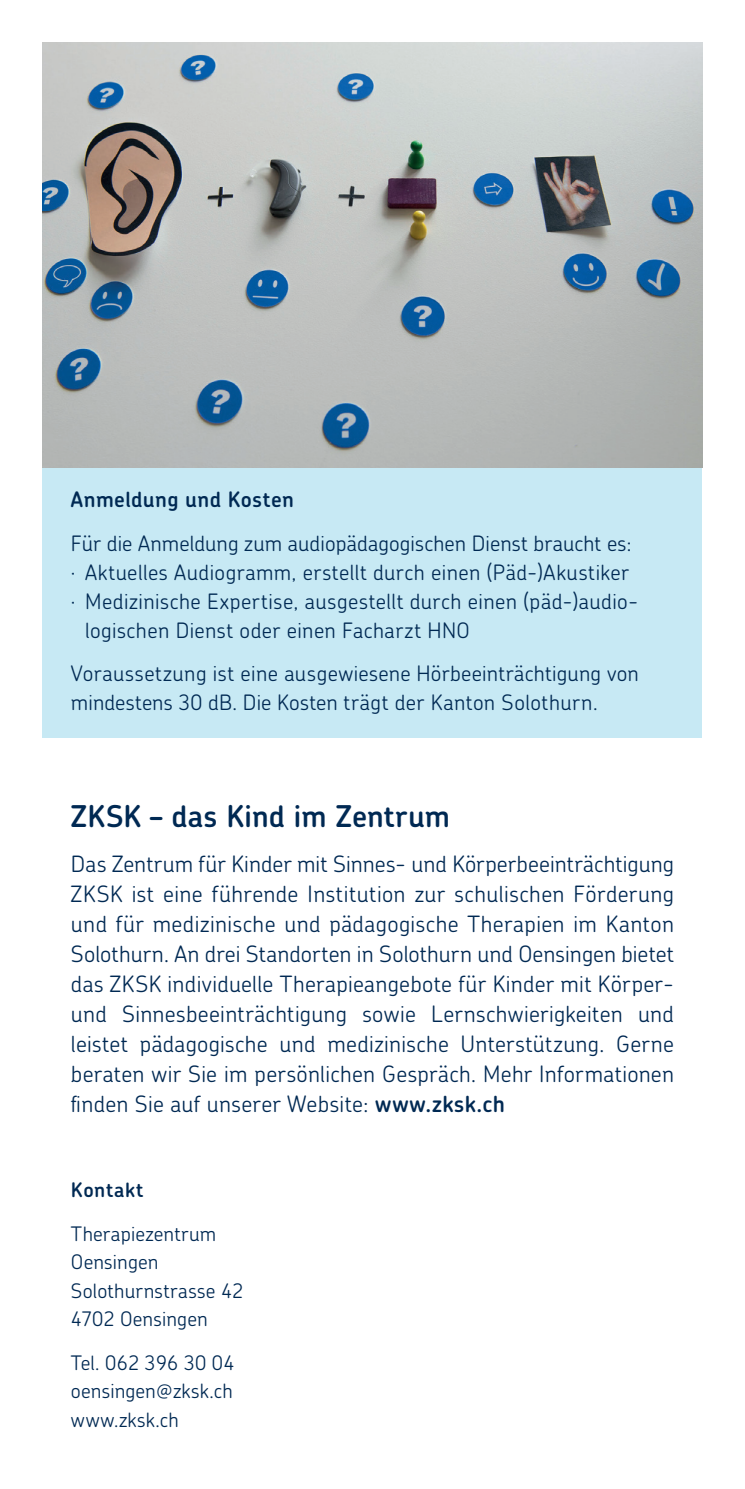
<style>
.page{position:relative;width:745px;height:1489px;background:#fff}
.page>*{position:absolute;margin:0;border:0;box-sizing:border-box;transform-origin:0 0}
.t1{font:600 30px "Chevin";letter-spacing:.005em;color:#002953}
.t2{font:300 22.5px/30px "Chevin";letter-spacing:.01em;color:#002953;text-align:justify}
.t3{font:300 21.25px/28.8px "Chevin";letter-spacing:.015em;color:#002953}
.t4{font:600 21.25px "Chevin";letter-spacing:.02em;color:#002953}
.t5{font:300 20px/28.5px "Chevin";letter-spacing:.01em;color:#002953}
.t6{font:600 20px "Chevin";letter-spacing:.035em;color:#002953}
.s1{font-weight:600}
</style>
<div class="page">
<div style="left:43px;top:468px;width:659px;height:269px;background:#c7e9f4"></div>
<img style="left:43px;top:43px;width:659px;height:425px">
<p class="t4" style="left:71px;top:486px;width:224px">Anmeldung und Kosten</p>
<p class="t3" style="left:71px;top:529px;width:561px">Für die Anmeldung zum audiopädagogischen Dienst braucht es:</p>
<p class="t3" style="left:71px;top:557px;width:559px">· Aktuelles Audiogramm, erstellt durch einen (Päd-)Akustiker</p>
<p class="t3" style="left:71px;top:586px;width:568px">· Medizinische Expertise, ausgestellt durch einen (päd-)audio-</p>
<p class="t3" style="left:85px;top:615px;width:386px">logischen Dienst oder einen Facharzt HNO</p>
<p class="t3" style="left:71px;top:659px;width:569px">Voraussetzung ist eine ausgewiesene Hörbeeinträchtigung von mindestens 30 dB. Die Kosten trägt der Kanton Solothurn.</p>
<h1 class="t1" style="left:71px;top:796px;width:380px">ZKSK – das Kind im Zentrum</h1>
<p class="t2" style="left:71px;top:848px;width:604px">Das Zentrum für Kinder mit Sinnes- und Körperbeeinträchtigung ZKSK ist eine führende Institution zur schulischen Förderung und für medizinische und pädagogische Therapien im Kanton Solothurn. An drei Standorten in Solothurn und Oensingen bietet das ZKSK individuelle Therapieangebote für Kinder mit Körper&shy;und Sinnesbeeinträchtigung sowie Lernschwierigkeiten und leistet pädagogische und medizinische Unterstützung. Gerne beraten wir Sie im persönlichen Gespräch. Mehr Informationen finden Sie auf unserer Website: <span class="s1">www.zksk.ch</span></p>
<p class="t6" style="left:71px;top:1176px;width:74px">Kontakt</p>
<p class="t5" style="left:71px;top:1218px;width:174px">Therapiezentrum<br>Oensingen<br>Solothurnstrasse 42<br>4702 Oensingen</p>
<p class="t5" style="left:71px;top:1347px;width:165px;text-align:justify">Tel. 062 396 30 04 oensingen@zksk.ch www.zksk.ch</p>
</div>
